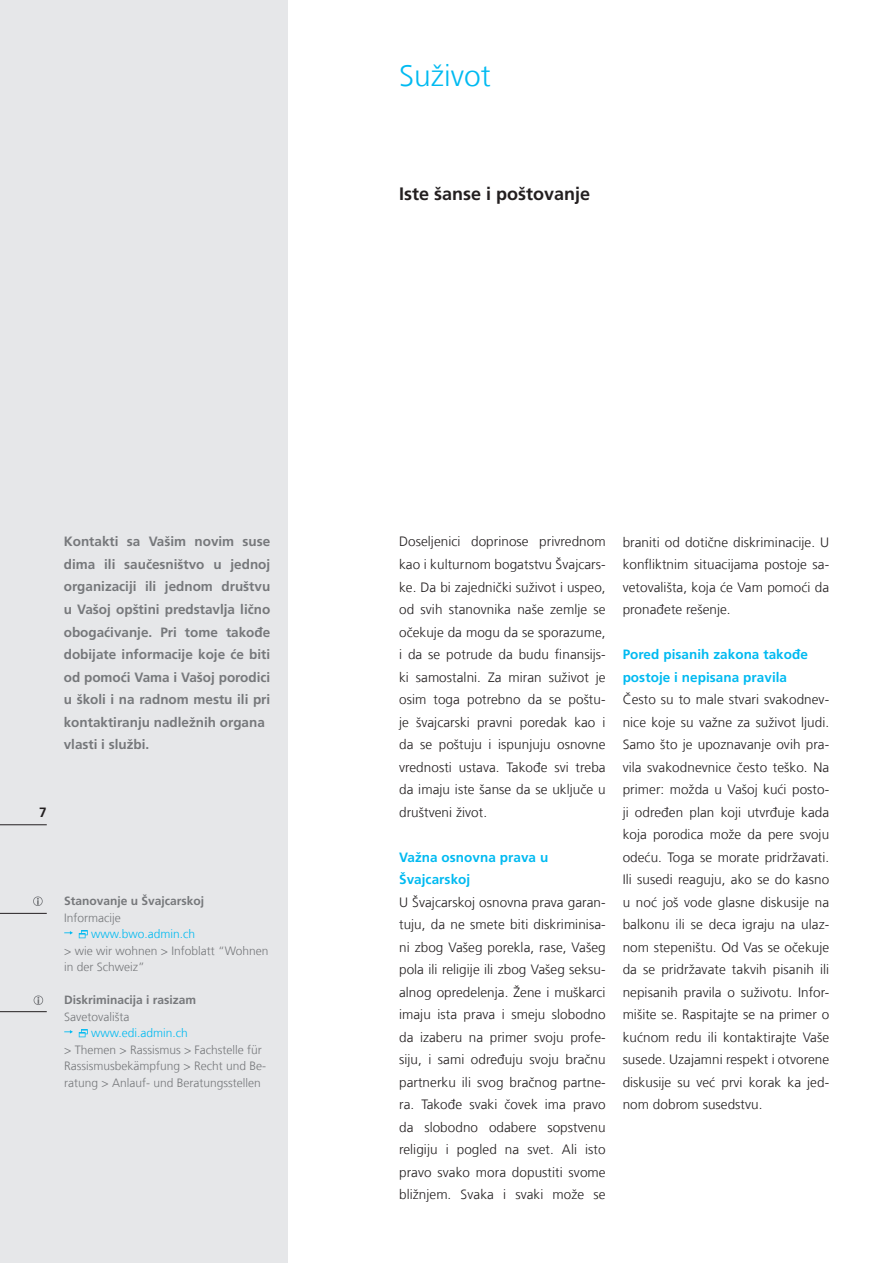
<style>
.page{position:relative;width:893px;height:1263px;background:#fff}
.page>*{position:absolute;margin:0;border:0;box-sizing:border-box;transform-origin:0 0}
._13_Headline__Chapte{font:300 30px "Frutiger LT Com";color:#00baf1}
._15_Subline__Chapter{font:700 18px "Frutiger LT Com";color:#231f20}
._31_Text__Standard{font:300 13.5px/22.5px "Frutiger LT Com";letter-spacing:.005em;color:#231f20;text-align:justify}
._21_Lead__Typical{font:700 13.5px/22.5px "Frutiger LT Com";color:#76787b;text-align:justify}
._34_Text__Intertitle{font:700 13.5px/22.5px "Frutiger LT Com";letter-spacing:.005em;color:#00baf1}
.t1{font:700 13.5px "Frutiger LT Com";color:#231f20}
._51_Service{font:300 12px/16.5px "Frutiger LT Com";color:#76787b}
._51_Service-2{font:700 12px "Frutiger LT Com";color:#76787b}
._51_Service-3{font:300 12px "Frutiger LT Com";color:#00baf1}
</style>
<div class="page">
<div style="left:0;top:0;width:287px;height:1263px;background:#e6e7e9"></div>
<hr style="left:0;top:824px;width:47px;height:1px;background:#231f20">
<hr style="left:0;top:913px;width:47px;height:1px;background:#231f20">
<hr style="left:0;top:1011px;width:47px;height:1px;background:#231f20">
<svg style="left:33px;top:896px;width:10px;height:10px"></svg>
<svg style="left:64px;top:930px;width:24px;height:8px"></svg>
<svg style="left:34px;top:995px;width:9px;height:10px"></svg>
<svg style="left:64px;top:1029px;width:24px;height:8px"></svg>
<p class="_13_Headline__Chapte" style="left:399px;top:58px;width:93px">Suživot</p>
<p class="_15_Subline__Chapter" style="left:399px;top:183px;width:193px">Iste šanse i poštovanje</p>
<p class="_21_Lead__Typical" style="left:64px;top:531px;width:208px">Kontakti sa Vašim novim suse dima ili saučesništvo u jednoj organizaciji ili jednom društvu u Vašoj opštini predstavlja lično obogaćivanje. Pri tome takođe dobijate informacije koje će biti od pomoći Vama i Vašoj porodici u školi i na radnom mestu ili pri kontaktiranju nadležnih organa</p>
<p class="_21_Lead__Typical" style="left:64px;top:733px;width:87px">vlasti i službi.</p>
<p class="t1" style="left:39px;top:804px;width:9px">7</p>
<p class="_51_Service-2" style="left:64px;top:894px;width:142px">Stanovanje u Švajcarskoj</p>
<p class="_51_Service" style="left:64px;top:909px;width:58px">Informacije</p>
<p class="_51_Service-3" style="left:91px;top:927px;width:106px">www.bwo.admin.ch</p>
<p class="_51_Service" style="left:64px;top:942px;width:206px">&gt; wie wir wohnen &gt; Infoblatt “Wohnen</p>
<p class="_51_Service" style="left:64px;top:959px;width:82px">in der Schweiz”</p>
<p class="_51_Service-2" style="left:64px;top:993px;width:134px">Diskriminacija i rasizam</p>
<p class="_51_Service" style="left:64px;top:1008px;width:67px">Savetovališta</p>
<p class="_51_Service-3" style="left:91px;top:1026px;width:98px">www.edi.admin.ch</p>
<p class="_51_Service" style="left:64px;top:1041px;width:199px">&gt; Themen &gt; Rassismus &gt; Fachstelle für</p>
<p class="_51_Service" style="left:64px;top:1058px;width:203px">Rassismusbekämpfung &gt; Recht und Be&shy;ratung &gt; Anlauf- und Beratungsstellen</p>
<p class="_31_Text__Standard" style="left:399px;top:531px;width:208px">Doseljenici doprinose privrednom kao i kulturnom bogatstvu Švajcars&shy;ke. Da bi zajednički suživot i uspeo, od svih stanovnika naše zemlje se očekuje da mogu da se sporazume, i da se potrude da budu finansijs&shy;ki samostalni. Za miran suživot je osim toga potrebno da se poštu&shy;je švajcarski pravni poredak kao i da se poštuju i ispunjuju osnovne vrednosti ustava. Takođe svi treba da imaju iste šanse da se uključe u društveni život.</p>
<p class="_34_Text__Intertitle" style="left:399px;top:846px;width:151px">Važna osnovna prava u<br>Švajcarskoj</p>
<p class="_31_Text__Standard" style="left:399px;top:891px;width:208px">U Švajcarskoj osnovna prava garan&shy;tuju, da ne smete biti diskriminisa&shy;ni zbog Vašeg porekla, rase, Vašeg pola ili religije ili zbog Vašeg seksu&shy;alnog opredelenja. Žene i muškarci imaju ista prava i smeju slobodno da izaberu na primer svoju profe&shy;siju, i sami određuju svoju bračnu partnerku ili svog bračnog partne&shy;ra. Takođe svaki čovek ima pravo da slobodno odabere sopstvenu religiju i pogled na svet. Ali isto pravo svako mora dopustiti svome bližnjem. Svaka i svaki može se</p>
<p class="_31_Text__Standard" style="left:623px;top:531px;width:208px">braniti od dotične diskriminacije. U konfliktnim situacijama postoje sa&shy;vetovališta, koja će Vam pomoći da pronađete rešenje.</p>
<p class="_34_Text__Intertitle" style="left:623px;top:643px;width:187px">Pored pisanih zakona takođe postoje i nepisana pravila</p>
<p class="_31_Text__Standard" style="left:623px;top:688px;width:208px">Često su to male stvari svakodnev&shy;nice koje su važne za suživot ljudi.<br>Samo što je upoznavanje ovih pra&shy;vila svakodnevnice često teško. Na primer: možda u Vašoj kući posto&shy;ji određen plan koji utvrđuje kada koja porodica može da pere svoju odeću. Toga se morate pridržavati.<br>Ili susedi reaguju, ako se do kasno u noć još vode glasne diskusije na balkonu ili se deca igraju na ulaz&shy;nom stepeništu. Od Vas se očekuje da se pridržavate takvih pisanih ili nepisanih pravila o suživotu. Infor&shy;mišite se. Raspitajte se na primer o kućnom redu ili kontaktirajte Vaše susede. Uzajamni respekt i otvorene diskusije su već prvi korak ka jed&shy;nom dobrom susedstvu.</p>
</div>
